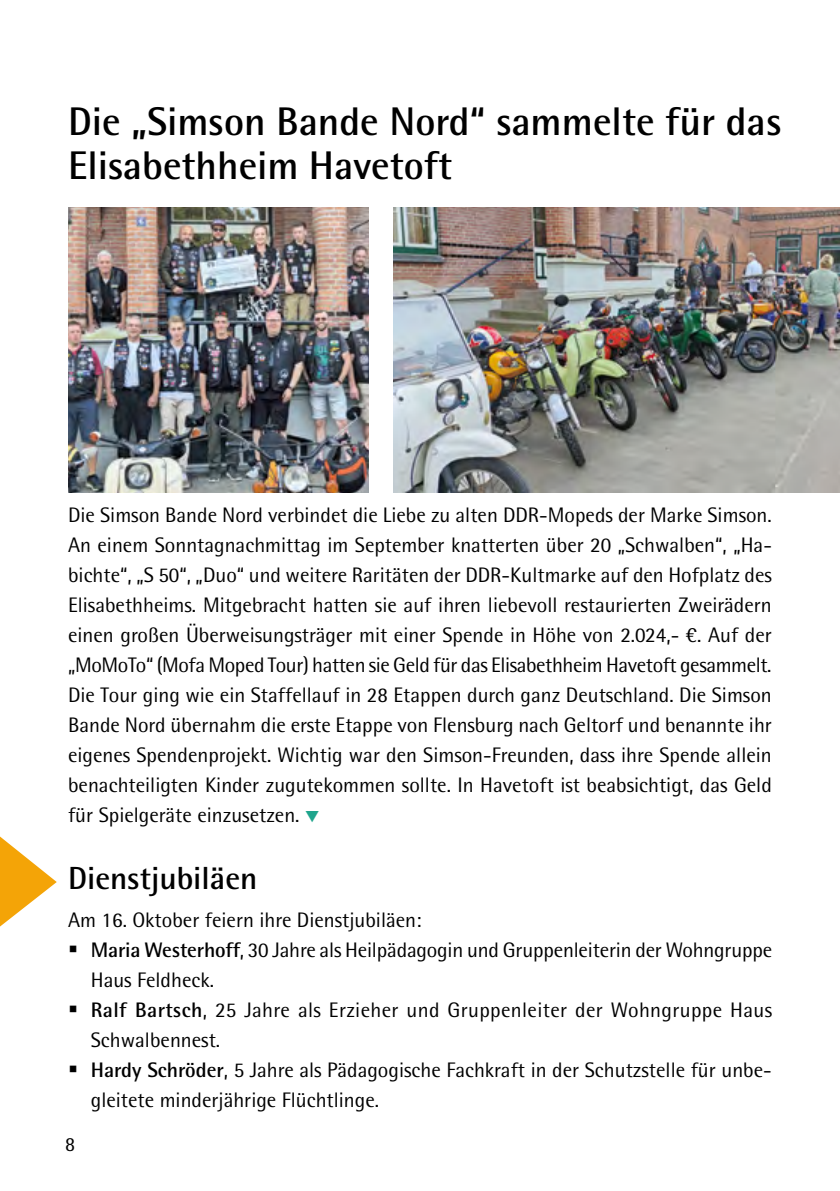
<style>
.page{position:relative;width:840px;height:1191px;background:#fff}
.page>*{position:absolute;margin:0;border:0;box-sizing:border-box;transform-origin:0 0}
.t1{font:700 40px/44px "Rotis Semi Sans Std";color:#000}
.t2{font:700 32px "Rotis Semi Sans Std";color:#000}
.t3{font:21px/30px "Rotis Semi Sans Std";color:#000;text-align:justify}
.t4{font:20px "Rotis Semi Sans Std";color:#000}
.s1{color:#1fa58d}
.s2{font-weight:700}
</style>
<div class="page">
<img style="left:68px;top:207px;width:301px;height:285px">
<img style="left:393px;top:207px;width:446px;height:285px">
<svg style="left:0;top:836px;width:57px;height:90px"></svg>
<h1 class="t1" style="left:68px;top:98px;width:715px">Die „Simson Bande Nord“ sammelte für das<br>Elisabethheim Havetoft</h1>
<p class="t3" style="left:68px;top:500px;width:705px">Die Simson Bande Nord verbindet die Liebe zu alten DDR-Mopeds der Marke Simson.<br>An einem Sonntagnachmittag im September knatterten über 20 „Schwalben“, „Ha&shy;bichte“, „S 50“, „Duo“ und weitere Raritäten der DDR-Kultmarke auf den Hofplatz des Elisabethheims. Mitgebracht hatten sie auf ihren liebevoll restaurierten Zweirädern einen großen Überweisungsträger mit einer Spende in Höhe von 2.024,- €. Auf der „MoMoTo“ (Mofa Moped Tour) hatten sie Geld für das Elisabethheim Havetoft gesammelt.<br>Die Tour ging wie ein Staffellauf in 28 Etappen durch ganz Deutschland. Die Simson Bande Nord übernahm die erste Etappe von Flensburg nach Geltorf und benannte ihr eigenes Spendenprojekt. Wichtig war den Simson-Freunden, dass ihre Spende allein benachteiligten Kinder zugutekommen sollte. In Havetoft ist beabsichtigt, das Geld für Spielgeräte einzusetzen. <span class="s1">▼</span></p>
<h2 class="t2" style="left:68px;top:859px;width:191px">Dienstjubiläen</h2>
<p class="t3" style="left:91px;top:905px;width:682px;text-align:left;text-indent:-23px">Am 16. Oktober feiern ihre Dienstjubiläen:<br><span class="s2">Maria Westerhoff</span>, 30 Jahre als Heilpädagogin und Gruppenleiterin der Wohngruppe Haus Feldheck.<br><span class="s2">Ralf Bartsch</span>, 25 Jahre als Erzieher und Gruppenleiter der Wohngruppe Haus Schwalbennest.<br><span class="s2">Hardy Schröder</span>, 5 Jahre als Pädagogische Fachkraft in der Schutzstelle für unbe&shy;gleitete minderjährige Flüchtlinge.</p>
<p class="t4" style="left:65px;top:1132px;width:12px">8</p>
</div>
